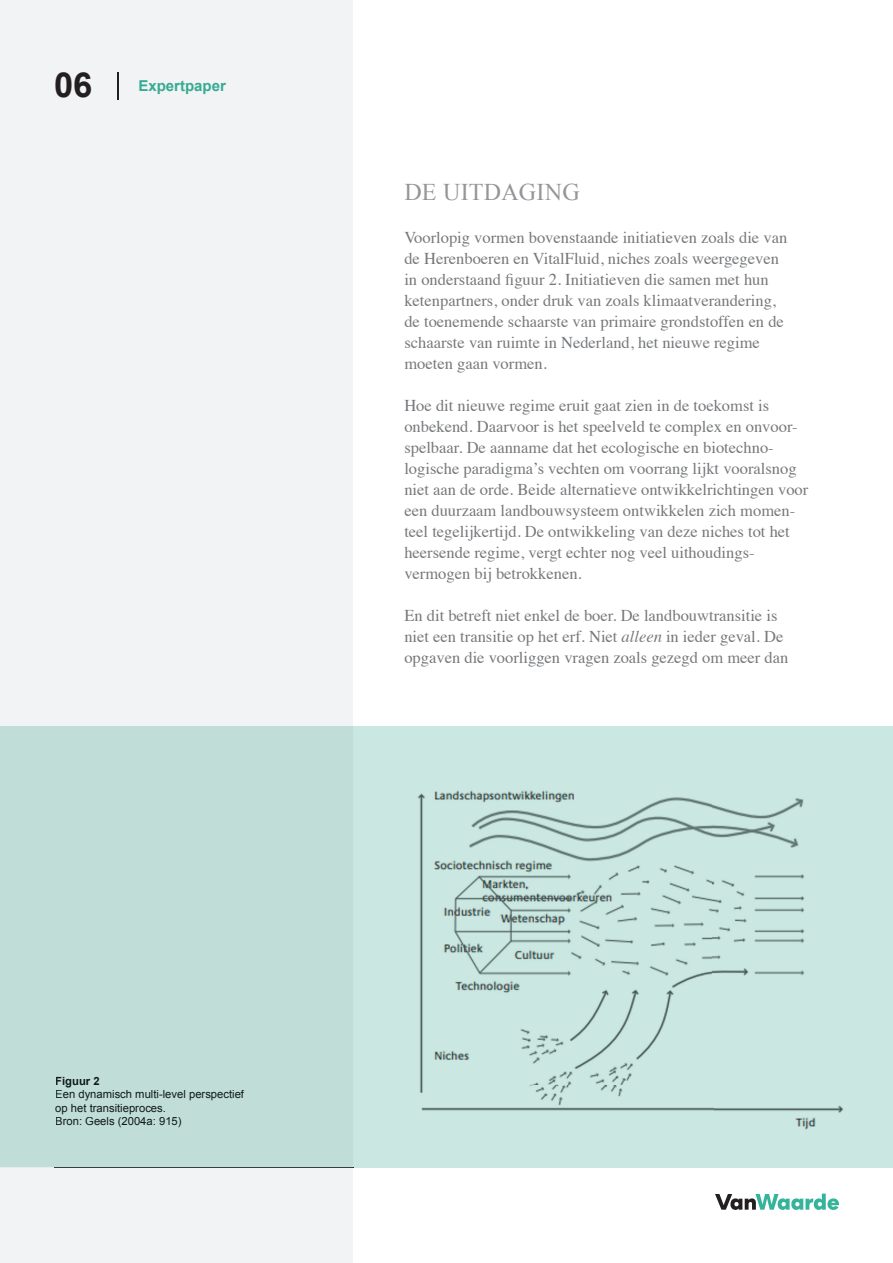
<style>
.page{position:relative;width:893px;height:1263px;background:#fff}
.page>*{position:absolute;margin:0;border:0;box-sizing:border-box;transform-origin:0 0}
.t1{font:700 34.5px "Arial";color:#231f20}
.t2{font:24px "Times New Roman";letter-spacing:.01em;color:#939598}
.t3{font:16.5px/21px "Times";color:#76787b}
.t4{font:700 15px "Arial";color:#36ab94}
.t5{font:11.25px/13.5px "Arial";color:#0e1a19}
.t6{font:700 11.25px "Arial";color:#0e1a19}
.s1{font-style:italic}
</style>
<div class="page">
<hr style="left:54px;top:1167px;width:785px;height:1px;background:#231f20">
<svg style="left:715px;top:1193px;width:124px;height:17px"></svg>
<div style="left:0;top:726px;width:893px;height:441px;background:#cae7e1"></div>
<img style="left:417px;top:790px;width:427px;height:340px">
<div style="left:0;top:0;width:353px;height:1263px;background:#f2f3f4"></div>
<svg style="left:118px;top:72px;width:1px;height:28px"></svg>
<div style="left:55px;top:73px;width:36px;height:25px;background:#f2f3f4"></div>
<div style="left:139px;top:80px;width:87px;height:14px;background:#f2f3f4"></div>
<hr style="left:54px;top:1167px;width:299px;height:1px;background:#231f20">
<div style="left:0;top:726px;width:353px;height:441px;background:#c1ddd7"></div>
<div style="left:56px;top:1077px;width:43px;height:10px;background:#c1ddd7"></div>
<div style="left:56px;top:1090px;width:188px;height:11px;background:#c1ddd7"></div>
<div style="left:56px;top:1104px;width:110px;height:10px;background:#c1ddd7"></div>
<div style="left:56px;top:1117px;width:125px;height:11px;background:#c1ddd7"></div>
<h1 class="t1" style="left:54px;top:63px;width:40px">06</h1>
<p class="t4" style="left:138px;top:76px;width:89px">Expertpaper</p>
<h2 class="t2" style="left:404px;top:176px;width:177px">DE UITDAGING</h2>
<p class="t3" style="left:404px;top:226px;width:384px">Voorlopig vormen bovenstaande initiatieven zoals die van de Herenboeren en VitalFluid, niches zoals weergegeven in onderstaand figuur 2. Initiatieven die samen met hun ketenpartners, onder druk van zoals klimaatverandering, de toenemende schaarste van primaire grondstoffen en de schaarste van ruimte in Nederland, het nieuwe regime moeten gaan vormen.</p>
<p class="t3" style="left:404px;top:394px;width:405px">Hoe dit nieuwe regime eruit gaat zien in de toekomst is onbekend. Daarvoor is het speelveld te complex en onvoor&shy;spelbaar. De aanname dat het ecologische en biotechno&shy;logische paradigma’s vechten om voorrang lijkt vooralsnog niet aan de orde. Beide alternatieve ontwikkelrichtingen voor een duurzaam landbouwsysteem ontwikkelen zich momen&shy;teel tegelijkertijd. De ontwikkeling van deze niches tot het heersende regime, vergt echter nog veel uithoudings&shy;vermogen bij betrokkenen.</p>
<p class="t3" style="left:404px;top:604px;width:385px">En dit betreft niet enkel de boer. De landbouwtransitie is niet een transitie op het erf. Niet <span class="s1">alleen</span> in ieder geval. De opgaven die voorliggen vragen zoals gezegd om meer dan</p>
<p class="t6" style="left:55px;top:1073px;width:46px">Figuur 2</p>
<p class="t5" style="left:55px;top:1087px;width:190px">Een dynamisch multi-level perspectief op het transitieproces.<br>Bron: Geels (2004a: 915)</p>
</div>
